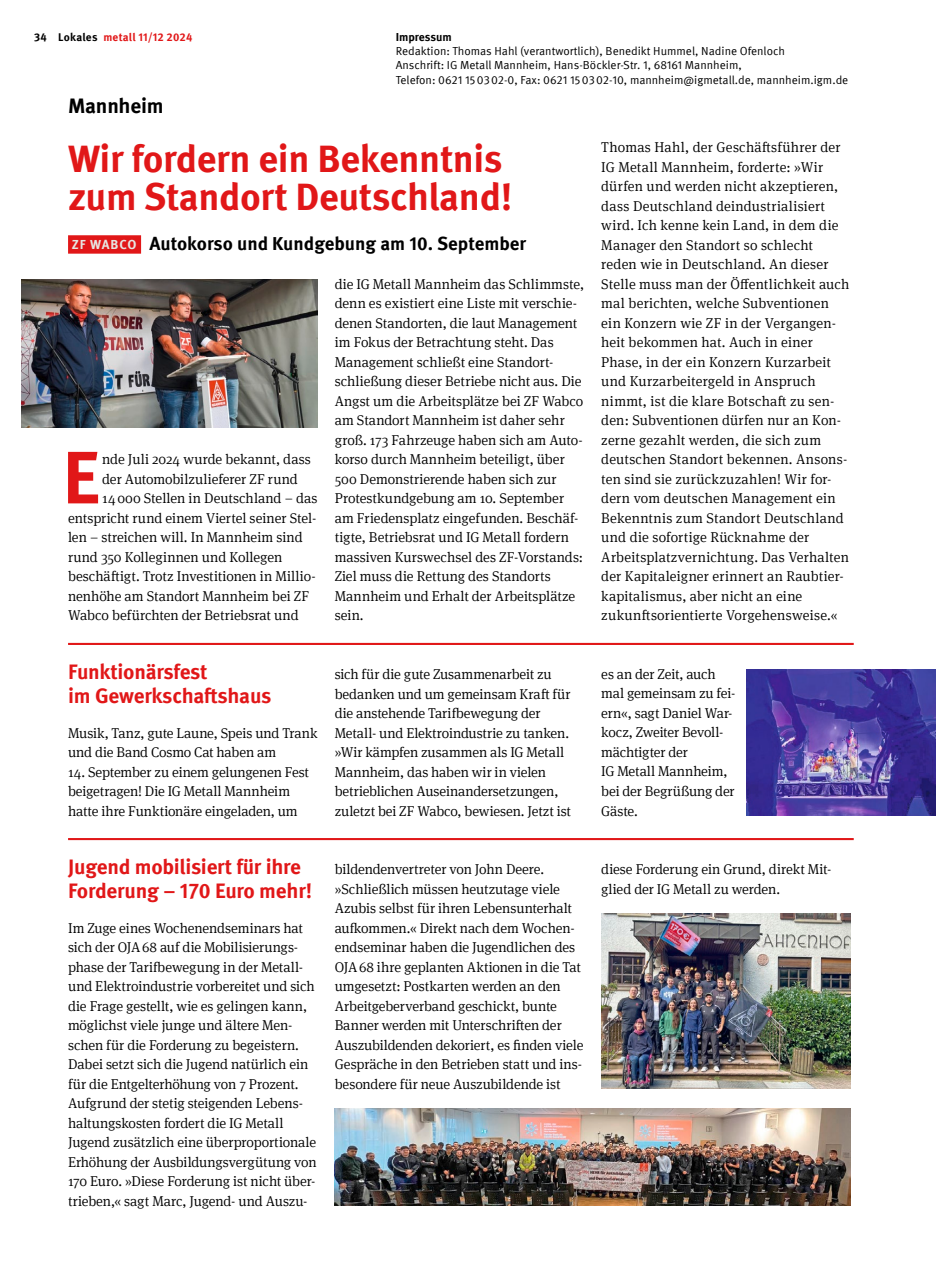
<style>
.page{position:relative;width:936px;height:1285px;background:#fff}
.page>*{position:absolute;margin:0;border:0;box-sizing:border-box;transform-origin:0 0}
.t1{font:700 74.1px "Meta IGM";color:#e11718}
.t2{font:700 38.25px/38.2px "Meta IGM";letter-spacing:-.01em;color:#e11718}
.t3{font:700 21px/24px "Meta IGM";letter-spacing:-.01em;color:#e11718}
.t4{font:700 21px "Meta IGM";letter-spacing:-.01em;color:#000}
.t5{font:700 18.75px "Meta IGM";color:#000}
.t6{font:300 14.25px/19.5px "Meta Serif IGM";color:#000}
.t7{font:11.7px/14.2px "Meta IGM";color:#000}
.t8{font:700 11.7px "Meta IGM";letter-spacing:-.005em;color:#000}
.t9{font:700 11.25px "Meta IGM";letter-spacing:.02em;color:#e11718}
.s1{color:#000}
.s2{font-size:13.2px;color:#e7e6e2}
</style>
<div class="page">
<div style="left:68px;top:235px;width:73px;height:18px;background:#e11718"></div>
<hr style="left:68px;top:642px;width:785px;height:3px;background:#e11718">
<img style="left:22px;top:279px;width:295px;height:148px">
<hr style="left:68px;top:837px;width:785px;height:3px;background:#e11718">
<img style="left:601px;top:913px;width:249px;height:175px">
<img style="left:746px;top:669px;width:189px;height:146px">
<img style="left:334px;top:1108px;width:516px;height:97px">
<p class="t9" style="left:34px;top:28px;width:160px"><span class="s1">34 Lokales</span> metall 11/12 2024</p>
<p class="t8" style="left:395px;top:28px;width:58px">Impressum</p>
<p class="t7" style="left:395px;top:43px;width:454px">Redaktion: Thomas Hahl (verantwortlich), Benedikt Hummel, Nadine Ofenloch<br>Anschrift: IG Metall Mannheim, Hans-Böckler-Str. 1, 68161 Mannheim,<br>Telefon: 0621 150302-0, Fax: 0621 150302-10, mannheim@igmetall.de, mannheim.igm.de</p>
<h3 class="t4" style="left:68px;top:89px;width:97px">Mannheim</h3>
<h2 class="t2" style="left:68px;top:137px;width:446px">Wir fordern ein Bekenntnis zum Standort Deutschland!</h2>
<h3 class="t5" style="left:72px;top:228px;width:456px"><span class="s2">ZF WABCO</span> Autokorso und Kundgebung am 10. September</h3>
<h1 class="t1" style="left:62px;top:419px;width:39px">E</h1>
<p class="t6" style="left:102px;top:449px;width:210px">nde Juli 2024 wurde bekannt, dass</p>
<p class="t6" style="left:102px;top:468px;width:197px">der Automobilzulieferer ZF rund</p>
<p class="t6" style="left:102px;top:488px;width:217px">14000 Stellen in Deutschland – das</p>
<p class="t6" style="left:68px;top:507px;width:250px">entspricht rund einem Viertel seiner Stel-</p>
<p class="t6" style="left:68px;top:527px;width:236px">len – streichen will. In Mannheim sind</p>
<p class="t6" style="left:68px;top:546px;width:216px">rund 350 Kolleginnen und Kollegen</p>
<p class="t6" style="left:68px;top:566px;width:249px">beschäftigt. Trotz Investitionen in Millio-</p>
<p class="t6" style="left:68px;top:585px;width:243px">nenhöhe am Standort Mannheim bei ZF</p>
<p class="t6" style="left:68px;top:605px;width:232px">Wabco befürchten der Betriebsrat und</p>
<p class="t6" style="left:334px;top:273px;width:251px">die IG Metall Mannheim das Schlimmste, denn es existiert eine Liste mit verschie&shy;denen Standorten, die laut Management im Fokus der Betrachtung steht. Das Management schließt eine Standort&shy;schließung dieser Betriebe nicht aus. Die Angst um die Arbeitsplätze bei ZF Wabco am Standort Mannheim ist daher sehr groß. 173 Fahrzeuge haben sich am Auto&shy;korso durch Mannheim beteiligt, über 500 Demonstrierende haben sich zur Protestkundgebung am 10. September am Friedensplatz eingefunden. Beschäf&shy;tigte, Betriebsrat und IG Metall fordern massiven Kurswechsel des ZF-Vorstands:<br>Ziel muss die Rettung des Standorts Mannheim und Erhalt der Arbeitsplätze sein.</p>
<p class="t6" style="left:601px;top:137px;width:249px">Thomas Hahl, der Geschäftsführer der IG Metall Mannheim, forderte: »Wir dürfen und werden nicht akzeptieren, dass Deutschland deindustrialisiert wird. Ich kenne kein Land, in dem die Manager den Standort so schlecht reden wie in Deutschland. An dieser Stelle muss man der Öffentlichkeit auch mal berichten, welche Subventionen ein Konzern wie ZF in der Vergangen&shy;heit bekommen hat. Auch in einer Phase, in der ein Konzern Kurzarbeit und Kurzarbeitergeld in Anspruch nimmt, ist die klare Botschaft zu sen&shy;den: Subventionen dürfen nur an Kon&shy;zerne gezahlt werden, die sich zum deutschen Standort bekennen. Ansons&shy;ten sind sie zurückzuzahlen! Wir for&shy;dern vom deutschen Management ein Bekenntnis zum Standort Deutschland und die sofortige Rücknahme der Arbeitsplatzvernichtung. Das Verhalten der Kapitaleigner erinnert an Raubtier&shy;kapitalismus, aber nicht an eine zukunftsorientierte Vorgehensweise.«</p>
<h3 class="t3" style="left:68px;top:658px;width:205px">Funktionärsfest<br>im Gewerkschaftshaus</h3>
<p class="t6" style="left:68px;top:722px;width:251px">Musik, Tanz, gute Laune, Speis und Trank und die Band Cosmo Cat haben am</p>
<p class="t6" style="left:68px;top:761px;width:242px">14. September zu einem gelungenen Fest beigetragen! Die IG Metall Mannheim hatte ihre Funktionäre eingeladen, um</p>
<h3 class="t3" style="left:68px;top:853px;width:245px">Jugend mobilisiert für ihre<br>Forderung – 170 Euro mehr!</h3>
<p class="t6" style="left:68px;top:917px;width:250px">Im Zuge eines Wochenendseminars hat sich der OJA68 auf die Mobilisierungs&shy;phase der Tarifbewegung in der Metall&shy;und Elektroindustrie vorbereitet und sich die Frage gestellt, wie es gelingen kann, möglichst viele junge und ältere Men&shy;schen für die Forderung zu begeistern.<br>Dabei setzt sich die Jugend natürlich ein für die Entgelterhöhung von 7 Prozent.<br>Aufgrund der stetig steigenden Lebens&shy;haltungskosten fordert die IG Metall Jugend zusätzlich eine überproportionale Erhöhung der Ausbildungsvergütung von 170 Euro. »Diese Forderung ist nicht über&shy;trieben,« sagt Marc, Jugend- und Auszu-</p>
<p class="t6" style="left:334px;top:663px;width:238px">sich für die gute Zusammenarbeit zu bedanken und um gemeinsam Kraft für die anstehende Tarifbewegung der Metall- und Elektroindustrie zu tanken. »Wir kämpfen zusammen als IG Metall Mannheim, das haben wir in vielen betrieblichen Auseinandersetzungen, zuletzt bei ZF Wabco, bewiesen. Jetzt ist</p>
<p class="t6" style="left:601px;top:663px;width:136px">es an der Zeit, auch mal gemeinsam zu fei&shy;ern«, sagt Daniel War&shy;kocz, Zweiter Bevoll&shy;mächtigter der<br>IG Metall Mannheim, bei der Begrüßung der<br>Gäste.</p>
<p class="t6" style="left:334px;top:858px;width:250px">bildendenvertreter von John Deere. »Schließlich müssen heutzutage viele Azubis selbst für ihren Lebensunterhalt aufkommen.« Direkt nach dem Wochen&shy;endseminar haben die Jugendlichen des OJA68 ihre geplanten Aktionen in die Tat umgesetzt: Postkarten werden an den Arbeitgeberverband geschickt, bunte Banner werden mit Unterschriften der Auszubildenden dekoriert, es finden viele Gespräche in den Betrieben statt und ins&shy;besondere für neue Auszubildende ist</p>
<p class="t6" style="left:601px;top:858px;width:231px">diese Forderung ein Grund, direkt Mit&shy;glied der IG Metall zu werden.</p>
</div>
